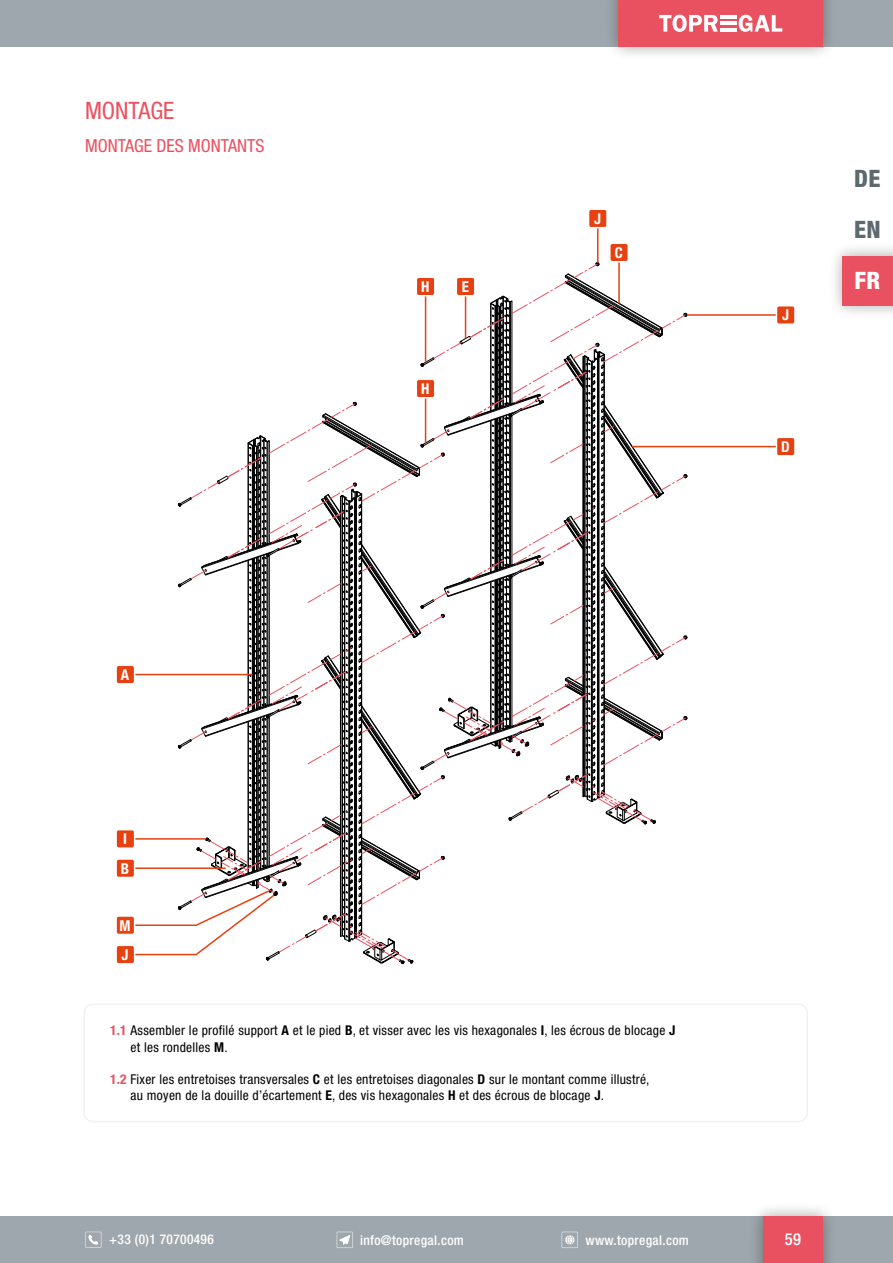
<style>
.page{position:relative;width:893px;height:1263px;background:#fff}
.page>*{position:absolute;margin:0;border:0;box-sizing:border-box;transform-origin:0 0}
.t1{font:condensed 24px "Helvetica Neue LT Pro";color:#ea5160}
.t2{font:800 condensed 24px "Helvetica Neue LT Pro";color:#5c696e}
.t3{font:800 condensed 24px "Helvetica Neue LT Pro";color:#fff}
.t4{font:condensed 18px "Helvetica Neue LT Pro";color:#ea5160}
.t5{font:500 condensed 16.5px "Helvetica Neue LT Pro";color:#fff}
.t6{font:700 condensed 15px/29.2px "Helvetica Neue LT Pro";color:#fff}
.t7{font:condensed 13.5px/16.2px "Helvetica Neue LT Pro";letter-spacing:.02em;color:#000}
.t8{font:500 condensed 13.5px "Helvetica Neue LT Pro";letter-spacing:.025em;color:#fff}
.s1{font-weight:700;color:#ea5160}
.s2{font-weight:700}
</style>
<div class="page">
<div style="left:0;top:1216px;width:893px;height:47px;background:#9ea7ad"></div>
<svg style="left:562px;top:1232px;width:16px;height:16px"></svg>
<svg style="left:337px;top:1232px;width:16px;height:16px"></svg>
<svg style="left:85px;top:1232px;width:16px;height:16px"></svg>
<div style="left:0;top:0;width:893px;height:47px;background:#9ea7ad"></div>
<div style="left:829px;top:242px;width:64px;height:77px;background:#000;opacity:.35"></div>
<div style="left:843px;top:256px;width:50px;height:49px;background:#ea5160"></div>
<div style="left:604px;top:0;width:233px;height:61px;background:#000;opacity:.35"></div>
<div style="left:619px;top:0;width:204px;height:47px;background:#ea5160"></div>
<div style="left:749px;top:1202px;width:88px;height:61px;background:#000;opacity:.35"></div>
<div style="left:763px;top:1216px;width:60px;height:47px;background:#ea5160"></div>
<svg style="left:659px;top:15px;width:59px;height:17px"></svg>
<svg style="left:739px;top:15px;width:43px;height:17px"></svg>
<hr style="left:720px;top:15px;width:16px;height:3px;background:#fff">
<hr style="left:720px;top:22px;width:16px;height:3px;background:#fff">
<hr style="left:720px;top:28px;width:16px;height:4px;background:#fff">
<div style="left:83px;top:1003px;width:725px;height:119px;border:2px solid #eff1f2;border-radius:9px"></div>
<div style="left:116px;top:665px;width:19px;height:19px;background:#e74011;border-radius:2px"></div>
<div style="left:115px;top:664px;width:20px;height:20px;border:2px solid #fff;border-radius:2px"></div>
<div style="left:116px;top:830px;width:19px;height:18px;background:#e74011;border-radius:2px"></div>
<div style="left:115px;top:829px;width:20px;height:20px;border:2px solid #fff;border-radius:2px"></div>
<div style="left:116px;top:859px;width:19px;height:18px;background:#e74011;border-radius:2px"></div>
<div style="left:115px;top:858px;width:20px;height:20px;border:2px solid #fff;border-radius:2px"></div>
<div style="left:116px;top:916px;width:19px;height:18px;background:#e74011;border-radius:2px"></div>
<div style="left:115px;top:915px;width:20px;height:20px;border:2px solid #fff;border-radius:2px"></div>
<svg style="left:126px;top:262px;width:562px;height:702px"></svg>
<div style="left:116px;top:945px;width:19px;height:19px;background:#e74011;border-radius:2px"></div>
<div style="left:115px;top:944px;width:20px;height:20px;border:2px solid #fff;border-radius:2px"></div>
<hr style="left:425px;top:389px;width:1px;height:54px;background:#e74011">
<div style="left:416px;top:379px;width:19px;height:19px;background:#e74011;border-radius:2px"></div>
<div style="left:416px;top:379px;width:20px;height:20px;border:2px solid #fff;border-radius:2px"></div>
<hr style="left:425px;top:287px;width:1px;height:74px;background:#e74011">
<div style="left:416px;top:277px;width:19px;height:19px;background:#e74011;border-radius:2px"></div>
<div style="left:416px;top:276px;width:20px;height:20px;border:2px solid #fff;border-radius:2px"></div>
<hr style="left:465px;top:287px;width:1px;height:51px;background:#e74011">
<div style="left:456px;top:277px;width:19px;height:19px;background:#e74011;border-radius:2px"></div>
<div style="left:456px;top:276px;width:20px;height:20px;border:2px solid #fff;border-radius:2px"></div>
<hr style="left:597px;top:225px;width:1px;height:38px;background:#e74011">
<div style="left:588px;top:209px;width:19px;height:19px;background:#e74011;border-radius:2px"></div>
<div style="left:588px;top:208px;width:20px;height:20px;border:2px solid #fff;border-radius:2px"></div>
<hr style="left:618px;top:259px;width:2px;height:45px;background:#e74011">
<div style="left:610px;top:243px;width:18px;height:19px;background:#e74011;border-radius:2px"></div>
<div style="left:609px;top:242px;width:20px;height:20px;border:2px solid #fff;border-radius:2px"></div>
<hr style="left:687px;top:314px;width:94px;height:2px;background:#e74011">
<div style="left:776px;top:306px;width:19px;height:18px;background:#e74011;border-radius:2px"></div>
<div style="left:776px;top:305px;width:20px;height:20px;border:2px solid #fff;border-radius:2px"></div>
<hr style="left:632px;top:446px;width:149px;height:1px;background:#e74011">
<div style="left:776px;top:437px;width:19px;height:19px;background:#e74011;border-radius:2px"></div>
<div style="left:776px;top:437px;width:20px;height:20px;border:2px solid #fff;border-radius:2px"></div>
<h1 class="t1" style="left:85px;top:96px;width:91px">MONTAGE</h1>
<h2 class="t4" style="left:85px;top:135px;width:181px">MONTAGE DES MONTANTS</h2>
<p class="t6" style="left:421px;top:272px;width:10px">H</p>
<p class="t6" style="left:462px;top:272px;width:9px">E</p>
<p class="t6" style="left:421px;top:374px;width:10px">H</p>
<p class="t6" style="left:594px;top:204px;width:8px">J</p>
<p class="t6" style="left:615px;top:238px;width:10px">C</p>
<p class="t6" style="left:782px;top:300px;width:8px">J</p>
<p class="t6" style="left:781px;top:432px;width:10px">D</p>
<h1 class="t2" style="left:854px;top:164px;width:28px">DE</h1>
<h1 class="t2" style="left:854px;top:215px;width:28px">EN</h1>
<h1 class="t3" style="left:855px;top:266px;width:27px">FR</h1>
<p class="t6" style="left:121px;top:660px;width:10px">A</p>
<p class="t6" style="left:121px;top:824px;width:10px">I<br>B</p>
<p class="t6" style="left:120px;top:911px;width:13px">M<br>J</p>
<p class="t7" style="left:131px;top:1022px;width:546px;text-indent:-21px"><span class="s1">1.1</span> Assembler le profilé support <span class="s2">A</span> et le pied <span class="s2">B</span>, et visser avec les vis hexagonales <span class="s2">I</span>, les écrous de blocage <span class="s2">J </span>et les rondelles <span class="s2">M</span>.</p>
<p class="t7" style="left:131px;top:1071px;width:520px;text-indent:-21px"><span class="s1">1.2</span> Fixer les entretoises transversales <span class="s2">C</span> et les entretoises diagonales <span class="s2">D</span> sur le montant comme illustré, au moyen de la douille d’écartement <span class="s2">E</span>, des vis hexagonales <span class="s2">H</span> et des écrous de blocage <span class="s2">J</span>.</p>
<p class="t8" style="left:109px;top:1231px;width:106px">+33 (0)1 70700496</p>
<p class="t8" style="left:360px;top:1232px;width:105px">info@topregal.com</p>
<p class="t8" style="left:585px;top:1232px;width:105px">www.topregal.com</p>
<p class="t5" style="left:785px;top:1229px;width:18px">59</p>
</div>
